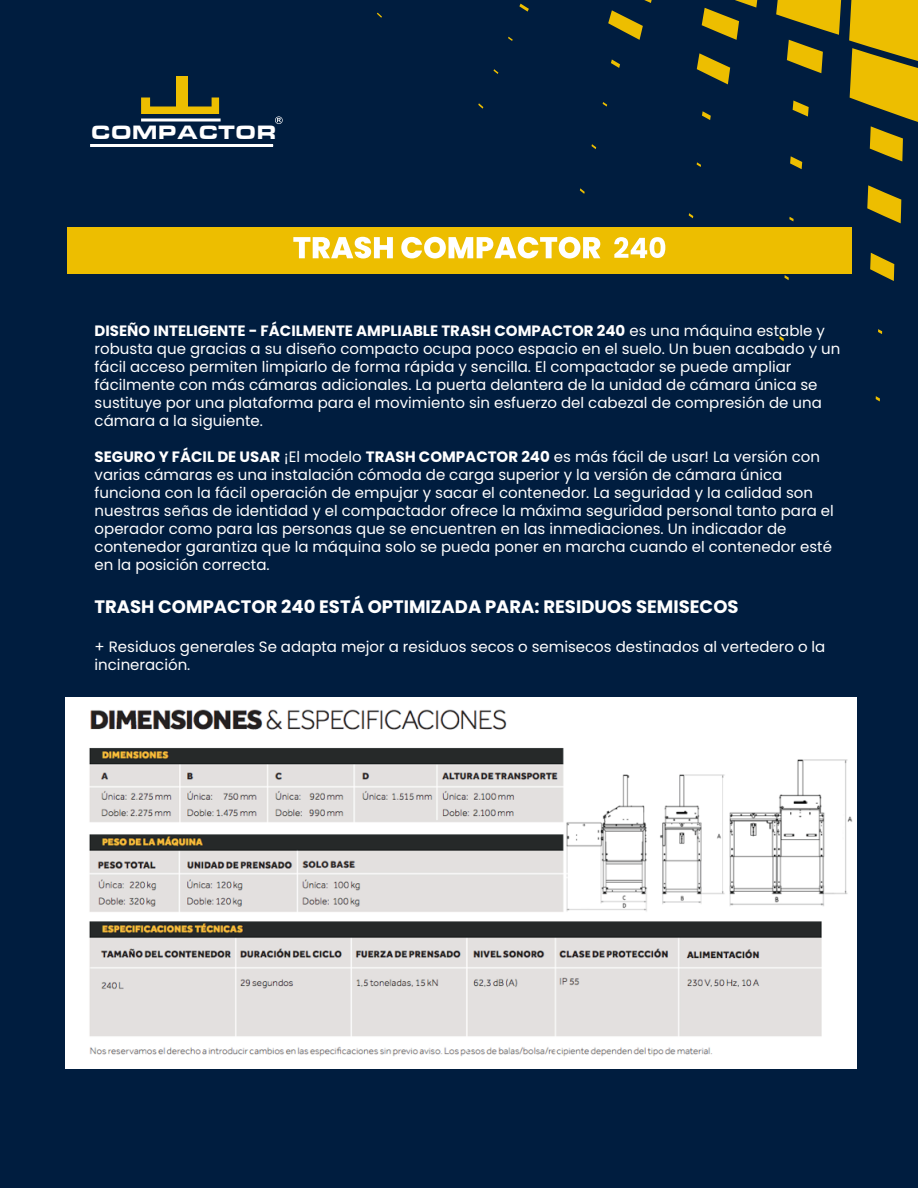
<style>
.page{position:relative;width:918px;height:1188px;background:#001d3f}
.page>*{position:absolute;margin:0;border:0;box-sizing:border-box;transform-origin:0 0}
.t1{font:900 19.95px "Eurostile Extended";color:#fff}
.t2{font:700 18px "Poppins";color:#fff}
.t3{font:15px/18px "Poppins";color:#fff}
.s1{font-weight:700}
</style>
<div class="page">
<div style="left:67px;top:227px;width:784px;height:47px;background:#edbe00"></div>
<img style="left:66px;top:697px;width:790px;height:371px">
<div style="left:169px;top:749px;width:101px;height:12px;background:#262929"></div>
<svg style="left:141px;top:118px;width:80px;height:4px"></svg>
<hr style="left:90px;top:144px;width:183px;height:3px;background:#fff">
<svg style="left:141px;top:98px;width:78px;height:16px"></svg>
<div style="left:176px;top:76px;width:12px;height:38px;background:#edbe00"></div>
<svg style="left:275px;top:116px;width:8px;height:8px"></svg>
<svg style="left:776px;top:0;width:65px;height:73px"></svg>
<svg style="left:702px;top:0;width:56px;height:40px"></svg>
<svg style="left:644px;top:0;width:8px;height:3px"></svg>
<svg style="left:849px;top:0;width:69px;height:161px"></svg>
<svg style="left:793px;top:101px;width:16px;height:16px"></svg>
<svg style="left:697px;top:53px;width:33px;height:31px"></svg>
<svg style="left:608px;top:10px;width:35px;height:30px"></svg>
<svg style="left:867px;top:185px;width:34px;height:38px"></svg>
<svg style="left:790px;top:156px;width:12px;height:13px"></svg>
<svg style="left:702px;top:111px;width:9px;height:9px"></svg>
<svg style="left:611px;top:59px;width:9px;height:9px"></svg>
<svg style="left:519px;top:4px;width:10px;height:8px"></svg>
<svg style="left:870px;top:253px;width:24px;height:28px"></svg>
<svg style="left:789px;top:217px;width:5px;height:4px"></svg>
<svg style="left:697px;top:162px;width:4px;height:5px"></svg>
<svg style="left:603px;top:102px;width:4px;height:5px"></svg>
<svg style="left:508px;top:37px;width:5px;height:4px"></svg>
<svg style="left:878px;top:329px;width:4px;height:5px"></svg>
<svg style="left:784px;top:275px;width:5px;height:5px"></svg>
<svg style="left:689px;top:213px;width:4px;height:5px"></svg>
<svg style="left:592px;top:144px;width:4px;height:5px"></svg>
<svg style="left:494px;top:69px;width:4px;height:5px"></svg>
<svg style="left:876px;top:396px;width:4px;height:5px"></svg>
<svg style="left:779px;top:336px;width:5px;height:5px"></svg>
<svg style="left:580px;top:188px;width:5px;height:6px"></svg>
<svg style="left:478px;top:103px;width:5px;height:6px"></svg>
<svg style="left:377px;top:13px;width:5px;height:5px"></svg>
<svg style="left:293px;top:237px;width:100px;height:22px"></svg>
<svg style="left:401px;top:237px;width:199px;height:22px"></svg>
<svg style="left:614px;top:237px;width:51px;height:21px"></svg>
<h1 class="t1" style="left:91px;top:121px;width:187px">COMPACTOR</h1>
<p class="t3" style="left:95px;top:321px;width:747px"><span class="s1">DISEÑO INTELIGENTE - FÁCILMENTE AMPLIABLE TRASH COMPACTOR 240</span> es una máquina estable y robusta que gracias a su diseño compacto ocupa poco espacio en el suelo. Un buen acabado y un fácil acceso permiten limpiarlo de forma rápida y sencilla. El compactador se puede ampliar fácilmente con más cámaras adicionales. La puerta delantera de la unidad de cámara única se sustituye por una plataforma para el movimiento sin esfuerzo del cabezal de compresión de una cámara a la siguiente.</p>
<p class="t3" style="left:95px;top:447px;width:741px"><span class="s1">SEGURO Y FÁCIL DE USAR</span> ¡El modelo <span class="s1">TRASH COMPACTOR 240</span> es más fácil de usar! La versión con varias cámaras es una instalación cómoda de carga superior y la versión de cámara única funciona con la fácil operación de empujar y sacar el contenedor. La seguridad y la calidad son nuestras señas de identidad y el compactador ofrece la máxima seguridad personal tanto para el operador como para las personas que se encuentren en las inmediaciones. Un indicador de contenedor garantiza que la máquina solo se pueda poner en marcha cuando el contenedor esté en la posición correcta.</p>
<p class="t2" style="left:95px;top:596px;width:645px">TRASH COMPACTOR 240 ESTÁ OPTIMIZADA PARA: RESIDUOS SEMISECOS</p>
<p class="t3" style="left:95px;top:638px;width:732px">+ Residuos generales Se adapta mejor a residuos secos o semisecos destinados al vertedero o la incineración.</p>
</div>
